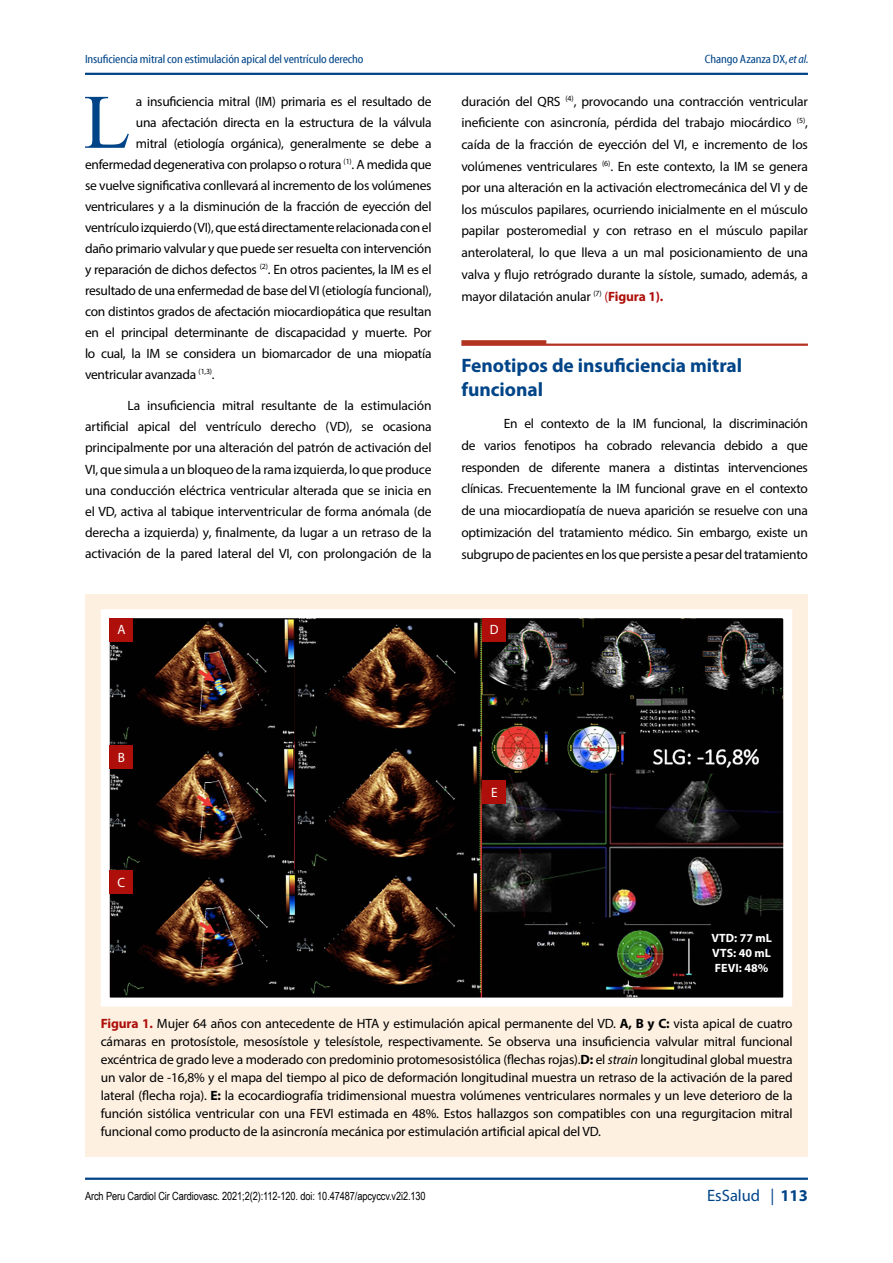
<style>
.page{position:relative;width:893px;height:1263px;background:#fff}
.page>*{position:absolute;margin:0;border:0;box-sizing:border-box;transform-origin:0 0}
.t1{font:76.95px "Times New Roman";color:#048}
.t2{font:700 19.5px/24px "Myriad Pro";color:#048}
.t3{font:16.5px "Myriad Pro";color:#048}
.t4{font:13.5px/21.6px "Myriad Pro";letter-spacing:-.02em;color:#000;text-align:justify}
.t5{font:13.5px "Myriad Pro";color:#fff}
.t6{font:12px "Myriad Cn Web";letter-spacing:-.01em;color:#048}
.t7{font:700 12px/15px "Myriad Pro";color:#fff;text-align:justify}
.t8{font:11.25px "Arial Narrow";letter-spacing:-.01em;color:#000}
.s1{font-family:"Myriad Cn It Web"}
.s2{color:#ae0f0a}
.s3{font-weight:700;color:#ae0f0a}
.s4{font-weight:700}
.s5{font-style:italic}
</style>
<div class="page">
<hr style="left:85px;top:73px;width:723px;height:2px;background:#048">
<hr style="left:85px;top:1177px;width:723px;height:3px;background:#048">
<svg style="left:461px;top:340px;width:347px;height:6px"></svg>
<div style="left:85px;top:594px;width:723px;height:563px;background:#fdf0e1"></div>
<img style="left:111px;top:619px;width:671px;height:377px">
<div style="left:101px;top:609px;width:691px;height:397px;border:9px solid #fff"></div>
<div style="left:110px;top:618px;width:23px;height:24px;background:#ae0f0a"></div>
<div style="left:483px;top:618px;width:23px;height:24px;background:#ae0f0a"></div>
<div style="left:110px;top:745px;width:23px;height:24px;background:#ae0f0a"></div>
<div style="left:110px;top:870px;width:23px;height:24px;background:#ae0f0a"></div>
<div style="left:483px;top:781px;width:23px;height:23px;background:#ae0f0a"></div>
<p class="t6" style="left:85px;top:53px;width:280px">Insuficiencia mitral con estimulación apical del ventrículo derecho</p>
<p class="t6" style="left:705px;top:53px;width:105px">Chango Azanza DX, <span class="s1">et al.</span></p>
<h1 class="t1" style="left:83px;top:68px;width:49px">L</h1>
<p class="t4" style="left:136px;top:90px;width:297px">a insuficiencia mitral (IM) primaria es el resultado de</p>
<p class="t4" style="left:136px;top:111px;width:297px">una afectación directa en la estructura de la válvula</p>
<p class="t4" style="left:136px;top:132px;width:297px">mitral (etiología orgánica), generalmente se debe a</p>
<p class="t4" style="left:85px;top:153px;width:348px">enfermedad degenerativa con prolapso o rotura <sup>(1)</sup>. A medida que</p>
<p class="t4" style="left:85px;top:174px;width:348px">se vuelve significativa conllevará al incremento de los volúmenes</p>
<p class="t4" style="left:85px;top:195px;width:348px">ventriculares y a la disminución de la fracción de eyección del</p>
<p class="t4" style="left:85px;top:216px;width:348px">ventrículo izquierdo (VI), que está directamente relacionada con el</p>
<p class="t4" style="left:85px;top:237px;width:348px">daño primario valvular y que puede ser resuelta con intervención</p>
<p class="t4" style="left:85px;top:258px;width:348px">y reparación de dichos defectos <sup>(2)</sup>. En otros pacientes, la IM es el</p>
<p class="t4" style="left:85px;top:279px;width:348px">resultado de una enfermedad de base del VI (etiología funcional),</p>
<p class="t4" style="left:85px;top:300px;width:348px">con distintos grados de afectación miocardiopática que resultan</p>
<p class="t4" style="left:85px;top:321px;width:348px">en el principal determinante de discapacidad y muerte. Por</p>
<p class="t4" style="left:85px;top:342px;width:348px">lo cual, la IM se considera un biomarcador de una miopatía</p>
<p class="t4" style="left:85px;top:363px;width:131px">ventricular avanzada <sup>(1,3)</sup>.</p>
<p class="t4" style="left:85px;top:395px;width:348px;line-height:21px;text-indent:43px">La insuficiencia mitral resultante de la estimulación artificial apical del ventrículo derecho (VD), se ocasiona principalmente por una alteración del patrón de activación del VI, que simula a un bloqueo de la rama izquierda, lo que produce una conducción eléctrica ventricular alterada que se inicia en el VD, activa al tabique interventricular de forma anómala (de derecha a izquierda) y, finalmente, da lugar a un retraso de la activación de la pared lateral del VI, con prolongación de la</p>
<p class="t4" style="left:461px;top:90px;width:348px">duración del QRS <sup>(4)</sup>, provocando una contracción ventricular ineficiente con asincronía, pérdida del trabajo miocárdico <sup>(5)</sup>, caída de la fracción de eyección del VI, e incremento de los volúmenes ventriculares <sup>(6)</sup>. En este contexto, la IM se genera por una alteración en la activación electromecánica del VI y de los músculos papilares, ocurriendo inicialmente en el músculo papilar posteromedial y con retraso en el músculo papilar anterolateral, lo que lleva a un mal posicionamiento de una valva y flujo retrógrado durante la sístole, sumado, además, a mayor dilatación anular <sup>(7)</sup> <span class="s2">(</span><span class="s3">Figura 1).</span></p>
<h2 class="t2" style="left:461px;top:352px;width:282px">Fenotipos de insuficiencia mitral funcional</h2>
<p class="t4" style="left:461px;top:412px;width:348px;text-indent:43px">En el contexto de la IM funcional, la discriminación de varios fenotipos ha cobrado relevancia debido a que responden de diferente manera a distintas intervenciones clínicas. Frecuentemente la IM funcional grave en el contexto de una miocardiopatía de nueva aparición se resuelve con una optimización del tratamiento médico. Sin embargo, existe un subgrupo de pacientes en los que persiste a pesar del tratamiento</p>
<p class="t5" style="left:117px;top:621px;width:10px">A</p>
<p class="t5" style="left:490px;top:621px;width:10px">D</p>
<p class="t5" style="left:118px;top:749px;width:9px">B</p>
<p class="t5" style="left:118px;top:874px;width:9px">C</p>
<p class="t5" style="left:491px;top:784px;width:8px">E</p>
<p class="t7" style="left:711px;top:930px;width:62px">VTD: 77 mL VTS: 40 mL FEVI: 48%</p>
<p class="t4" style="left:101px;top:1015px;width:693px;line-height:18px"><span class="s3">Figura 1.</span> Mujer 64 años con antecedente de HTA y estimulación apical permanente del VD. <span class="s4">A, B y C:</span> vista apical de cuatro cámaras en protosístole, mesosístole y telesístole, respectivamente. Se observa una insuficiencia valvular mitral funcional excéntrica de grado leve a moderado con predominio protomesosistólica (flechas rojas).<span class="s4">D:</span> el <span class="s5">strain</span> longitudinal global muestra un valor de -16,8% y el mapa del tiempo al pico de deformación longitudinal muestra un retraso de la activación de la pared lateral (flecha roja). <span class="s4">E:</span> la ecocardiografía tridimensional muestra volúmenes ventriculares normales y un leve deterioro de la función sistólica ventricular con una FEVI estimada en 48%. Estos hallazgos son compatibles con una regurgitacion mitral funcional como producto de la asincronía mecánica por estimulación artificial apical del VD.</p>
<p class="t8" style="left:85px;top:1188px;width:342px">Arch Peru Cardiol Cir Cardiovasc. 2021;2(2):112-120. doi: 10.47487/apcyccv.v2i2.130</p>
<p class="t3" style="left:707px;top:1185px;width:102px">EsSalud | <span class="s4">113</span></p>
</div>
